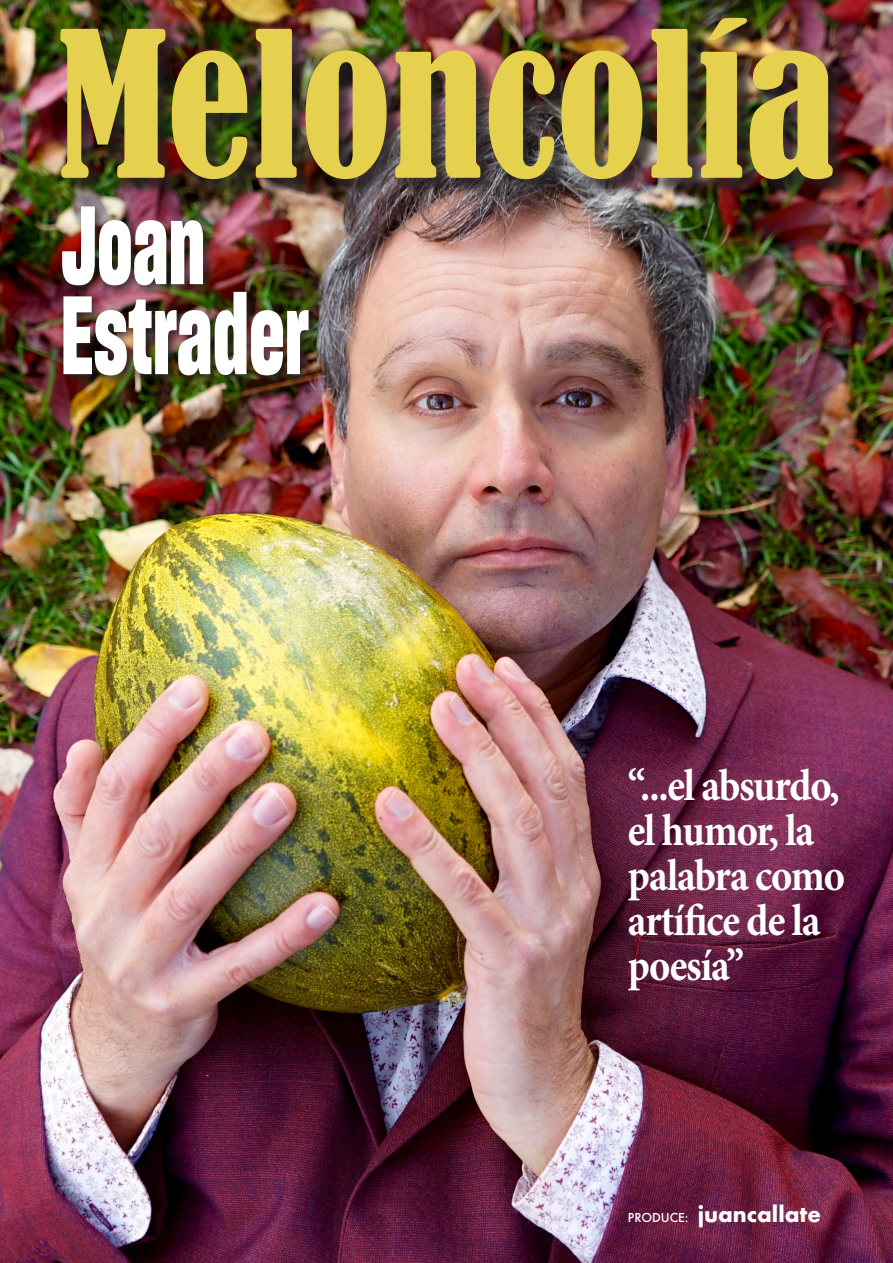
<style>
.page{position:relative;width:893px;height:1263px;background:#fff}
.page>*{position:absolute;margin:0;border:0;box-sizing:border-box;transform-origin:0 0}
.t1{font:condensed 189px "Bernard";color:#e6d14f}
.t2{font:108px "Sharp Grotesk Bold 15";color:#fff;scale:.75 1}
.t3{font:700 45px/45px "Minion Pro";letter-spacing:-.03em;color:#fff;scale:.9 1}
.t4{font:700 21px "Futura";color:#fff}
.s1{font-weight:500;font-size:12px}
</style>
<div class="page">
<img style="left:0;top:0;width:893px;height:1263px">
<div style="left:63px;top:21px;width:788px;height:176px;background:#231f20;opacity:.75"></div>
<div style="left:58px;top:203px;width:263px;height:184px;background:#231f20;opacity:.75"></div>
<p class="t1" style="left:57px;top:-5px;width:781px">Meloncolía</p>
<p class="t2" style="left:61px;top:171px;width:194px">Joan</p>
<p class="t2" style="left:61px;top:261px;width:333px">Estrader</p>
<p class="t3" style="left:628px;top:763px;width:243px">“...el absurdo, el humor, la palabra como artífice de la poesía”</p>
<p class="t4" style="left:628px;top:1198px;width:195px"><span class="s1">PRODUCE:</span> juancallate</p>
</div>
